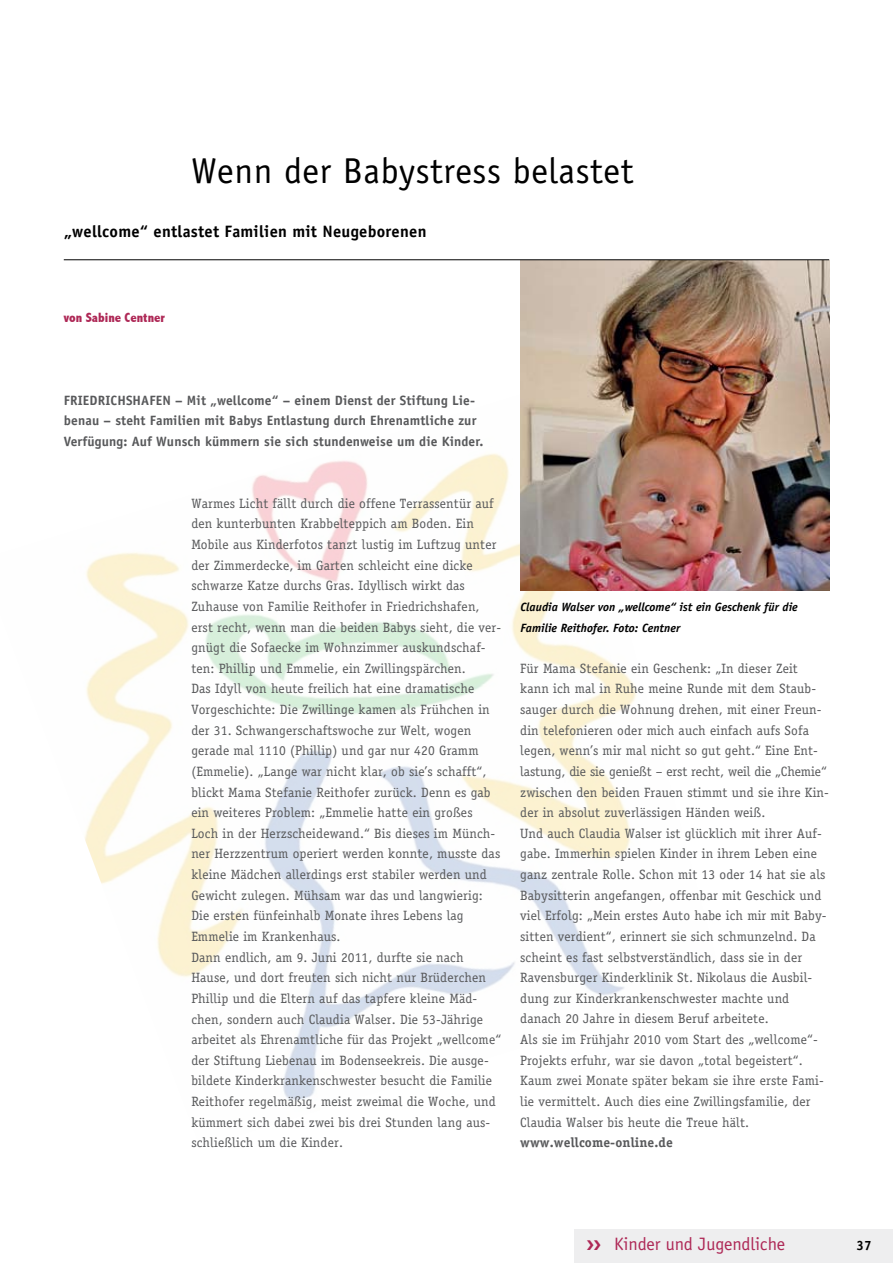
<style>
.page{position:relative;width:893px;height:1263px;background:#fff}
.page>*{position:absolute;margin:0;border:0;box-sizing:border-box;transform-origin:0 0}
.t1{font:36px "Officina Sans Std";letter-spacing:.015em;color:#000}
.t2{font:18px "Officina Sans Std";color:#ae2856}
.t3{font:700 16.5px "Officina Sans Std";letter-spacing:.015em;color:#000}
.t4{font:13.5px/20.7px "Officina Serif Std";letter-spacing:.01em;color:#58595b}
.t5{font:700 13.5px/20.7px "Officina Sans Std";letter-spacing:.01em;color:#58595b}
.t6{font:700 13.5px "Officina Serif Std";letter-spacing:.01em;color:#58595b}
.t7{font:800 condensed 13.5px "Abadi";color:#ae2856}
.t8{font:700 13.5px "Officina Sans Std";color:#000}
.t9{font:italic 700 12px/20.7px "Officina Sans Std";color:#000}
</style>
<div class="page">
<img style="left:85px;top:453px;width:640px;height:647px">
<img style="left:520px;top:260px;width:309px;height:330px">
<div style="left:574px;top:1229px;width:319px;height:34px;background:#eeeeef"></div>
<hr style="left:64px;top:259px;width:765px;height:1px;background:#000">
<h1 class="t1" style="left:191px;top:150px;width:443px">Wenn der Babystress belastet</h1>
<p class="t3" style="left:64px;top:221px;width:364px">„wellcome“ entlastet Familien mit Neugeborenen</p>
<p class="t7" style="left:64px;top:310px;width:103px">von Sabine Centner</p>
<p class="t5" style="left:64px;top:389px;width:421px">FRIEDRICHSHAFEN – Mit „wellcome“ – einem Dienst der Stiftung Lie&shy;benau – steht Familien mit Babys Entlastung durch Ehrenamtliche zur<br>Verfügung: Auf Wunsch kümmern sie sich stundenweise um die Kinder.</p>
<p class="t4" style="left:191px;top:493px;width:311px">Warmes Licht fällt durch die offene Terrassentür auf den kunterbunten Krabbelteppich am Boden. Ein Mobile aus Kinderfotos tanzt lustig im Luftzug unter der Zimmerdecke, im Garten schleicht eine dicke schwarze Katze durchs Gras. Idyllisch wirkt das Zuhause von Familie Reithofer in Friedrichshafen, erst recht, wenn man die beiden Babys sieht, die ver&shy;gnügt die Sofaecke im Wohnzimmer auskundschaf&shy;ten: Phillip und Emmelie, ein Zwillingspärchen.<br>Das Idyll von heute freilich hat eine dramatische Vorgeschichte: Die Zwillinge kamen als Frühchen in der 31. Schwangerschaftswoche zur Welt, wogen gerade mal 1110 (Phillip) und gar nur 420 Gramm (Emmelie). „Lange war nicht klar, ob sie’s schafft“, blickt Mama Stefanie Reithofer zurück. Denn es gab ein weiteres Problem: „Emmelie hatte ein großes Loch in der Herzscheidewand.“ Bis dieses im Münch&shy;ner Herzzentrum operiert werden konnte, musste das kleine Mädchen allerdings erst stabiler werden und Gewicht zulegen. Mühsam war das und langwierig:<br>Die ersten fünfeinhalb Monate ihres Lebens lag Emmelie im Krankenhaus.<br>Dann endlich, am 9. Juni 2011, durfte sie nach Hause, und dort freuten sich nicht nur Brüderchen Phillip und die Eltern auf das tapfere kleine Mäd&shy;chen, sondern auch Claudia Walser. Die 53-Jährige arbeitet als Ehrenamtliche für das Projekt „wellcome“ der Stiftung Liebenau im Bodenseekreis. Die ausge&shy;bildete Kinderkrankenschwester besucht die Familie Reithofer regelmäßig, meist zweimal die Woche, und kümmert sich dabei zwei bis drei Stunden lang aus&shy;schließlich um die Kinder.</p>
<p class="t9" style="left:520px;top:596px;width:279px">Claudia Walser von „wellcome“ ist ein Geschenk für die<br>Familie Reithofer. Foto: Centner</p>
<p class="t4" style="left:520px;top:658px;width:310px">Für Mama Stefanie ein Geschenk: „In dieser Zeit kann ich mal in Ruhe meine Runde mit dem Staub&shy;sauger durch die Wohnung drehen, mit einer Freun&shy;din telefonieren oder mich auch einfach aufs Sofa legen, wenn’s mir mal nicht so gut geht.“ Eine Ent&shy;lastung, die sie genießt – erst recht, weil die „Chemie“ zwischen den beiden Frauen stimmt und sie ihre Kin&shy;der in absolut zuverlässigen Händen weiß.<br>Und auch Claudia Walser ist glücklich mit ihrer Auf&shy;gabe. Immerhin spielen Kinder in ihrem Leben eine ganz zentrale Rolle. Schon mit 13 oder 14 hat sie als Babysitterin angefangen, offenbar mit Geschick und viel Erfolg: „Mein erstes Auto habe ich mir mit Baby&shy;sitten verdient“, erinnert sie sich schmunzelnd. Da scheint es fast selbstverständlich, dass sie in der Ravensburger Kinderklinik St. Nikolaus die Ausbil&shy;dung zur Kinderkrankenschwester machte und danach 20 Jahre in diesem Beruf arbeitete.<br>Als sie im Frühjahr 2010 vom Start des „wellcome“- Projekts erfuhr, war sie davon „total begeistert“.<br>Kaum zwei Monate später bekam sie ihre erste Fami&shy;lie vermittelt. Auch dies eine Zwillingsfamilie, der Claudia Walser bis heute die Treue hält.</p>
<p class="t6" style="left:520px;top:1134px;width:154px">www.wellcome-online.de</p>
<h2 class="t2" style="left:614px;top:1233px;width:172px">Kinder und Jugendliche</h2>
<p class="t8" style="left:857px;top:1237px;width:17px">37</p>
</div>
